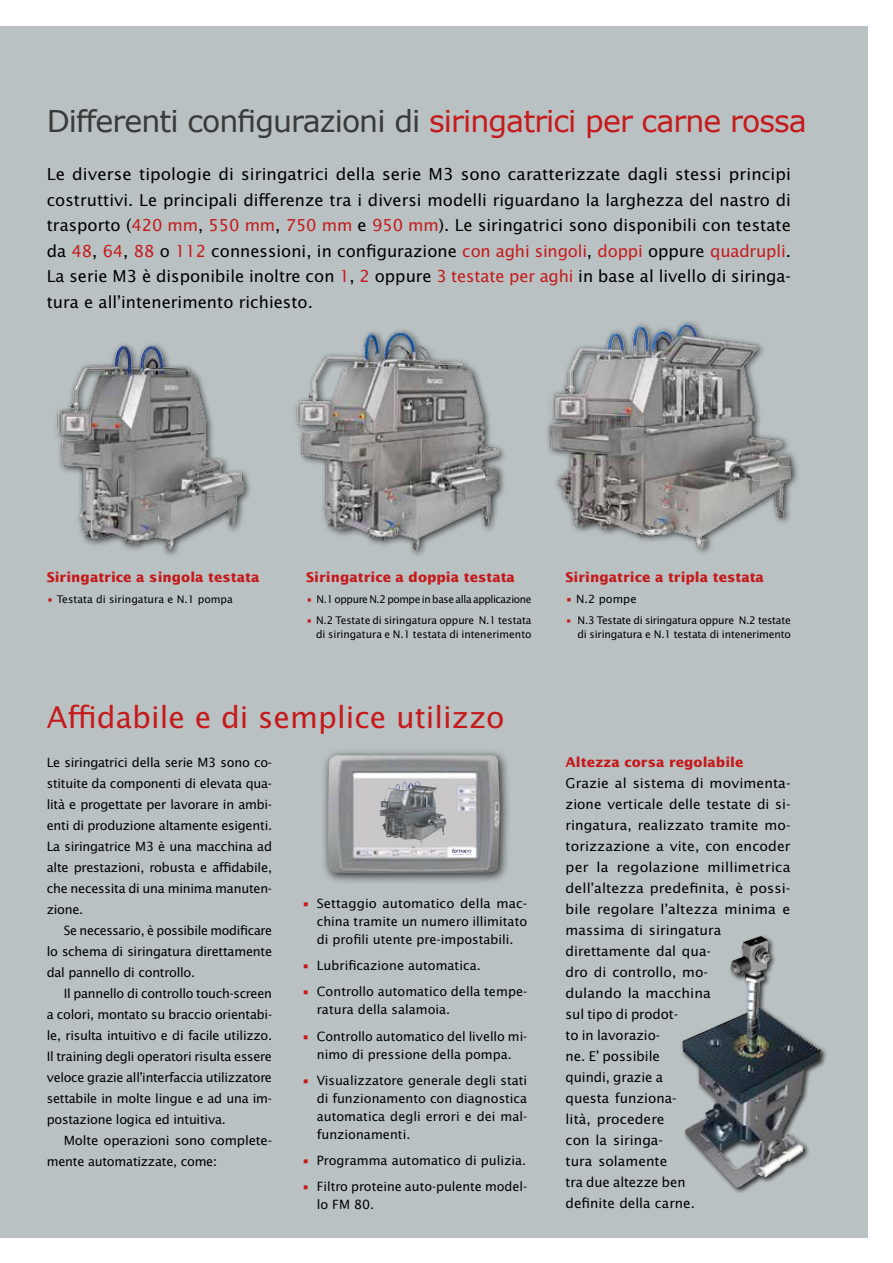
<style>
.page{position:relative;width:893px;height:1263px;background:#fff}
.page>*{position:absolute;margin:0;border:0;box-sizing:border-box;transform-origin:0 0}
.t1{font:30px "Verdana";letter-spacing:-.03em;color:#393a3a}
.t2{font:30px "Lucida Sans";color:#c51a1b}
.t3{font:16.5px/25.5px "Lucida Sans";color:#000;text-align:justify}
.t4{font:13.5px/21px "Lucida Sans";color:#000}
.t5{font:700 13.5px "Lucida Sans";color:#c51a1b}
.t6{font:12.75px/21px "Lucida Sans";letter-spacing:-.005em;color:#000;text-align:justify}
.t7{font:12.75px/21px "Lucida Sans";letter-spacing:-.005em;color:#000;scale:1.04 1}
.t8{font:11.25px "Lucida Sans";color:#000}
.t9{font:10.5px/13.5px "Lucida Sans";letter-spacing:-.02em;color:#000;text-align:right}
.t10{font:10.5px "Lucida Sans";letter-spacing:-.04em;color:#000}
.t11{font:10.5px "Lucida Sans";color:#000}
.s1{color:#c51a1b}
</style>
<div class="page">
<div style="left:0;top:26px;width:867px;height:1211px;background:#bac1c3"></div>
<div style="left:321px;top:748px;width:190px;height:136px;background:#000;opacity:.75"></div>
<img style="left:328px;top:755px;width:172px;height:118px">
<div style="left:447px;top:847px;width:28px;height:10px;background:#fff"></div>
<svg style="left:353px;top:772px;width:123px;height:5px"></svg>
<svg style="left:353px;top:777px;width:123px;height:78px"></svg>
<div style="left:680px;top:934px;width:147px;height:260px;background:#000;opacity:.75"></div>
<img style="left:682px;top:936px;width:139px;height:251px">
<img style="left:295px;top:332px;width:210px;height:220px">
<img style="left:56px;top:345px;width:194px;height:210px">
<div style="left:544px;top:319px;width:256px;height:237px;background:#000;opacity:.75"></div>
<img style="left:545px;top:323px;width:246px;height:233px">
<h1 class="t1" style="left:47px;top:100px;width:762px">Differenti configurazioni di <span class="s1">siringatrici per carne rossa</span></h1>
<p class="t3" style="left:47px;top:162px;width:746px">Le diverse tipologie di siringatrici della serie M3 sono caratterizzate dagli stessi principi costruttivi. Le principali differenze tra i diversi modelli riguardano la larghezza del nastro di trasporto (<span class="s1">420 mm</span>, <span class="s1">550 mm</span>, <span class="s1">750 mm</span> e <span class="s1">950 mm</span>). Le siringatrici sono disponibili con testate da <span class="s1">48</span>, <span class="s1">64</span>, <span class="s1">88</span> o <span class="s1">112</span> connessioni, in configurazione <span class="s1">con aghi singoli</span>, <span class="s1">doppi</span> oppure <span class="s1">quadrupli</span>.<br>La serie M3 è disponibile inoltre con <span class="s1">1</span>, <span class="s1">2</span> oppure <span class="s1">3 testate per aghi</span> in base al livello di siringa&shy;tura e all’intenerimento richiesto.</p>
<p class="t5" style="left:47px;top:570px;width:214px">Siringatrice a singola testata</p>
<p class="t11" style="left:47px;top:593px;width:188px"><span class="s1">•</span> Testata di siringatura e N.1 pompa</p>
<p class="t5" style="left:306px;top:570px;width:210px">Siringatrice a doppia testata</p>
<p class="t10" style="left:306px;top:593px;width:227px"><span class="s1">•</span> N.1 oppure N.2 pompe in base alla applicazione</p>
<p class="t9" style="left:306px;top:614px;width:227px"><span class="s1">•</span> N.2 Testate di siringatura oppure N.1 testata di siringatura e N.1 testata di intenerimento</p>
<h1 class="t2" style="left:47px;top:700px;width:459px">Affidabile e di semplice utilizzo</h1>
<p class="t6" style="left:47px;top:752px;width:227px">Le siringatrici della serie M3 sono co&shy;stituite da componenti di elevata qua&shy;lità e progettate per lavorare in ambi&shy;enti di produzione altamente esigenti.<br>La siringatrice M3 è una macchina ad alte prestazioni, robusta e affidabile, che necessita di una minima manuten&shy;zione.</p>
<p class="t6" style="left:47px;top:920px;width:227px;text-indent:17px">Se necessario, è possibile modificare lo schema di siringatura direttamente dal pannello di controllo.</p>
<p class="t6" style="left:47px;top:983px;width:227px;text-indent:17px">Il pannello di controllo touch-screen a colori, montato su braccio orientabi&shy;le, risulta intuitivo e di facile utilizzo.<br>Il training degli operatori risulta essere veloce grazie all’interfaccia utilizzatore settabile in molte lingue e ad una im&shy;postazione logica ed intuitiva.</p>
<p class="t7" style="left:47px;top:1130px;width:218px;text-indent:17px">Molte operazioni sono complete&shy;mente automatizzate, come:</p>
<p class="t6" style="left:317px;top:894px;width:212px;line-height:18px;text-indent:-15px"><span class="s1">•</span> Settaggio automatico della mac&shy;china tramite un numero illimitato di profili utente pre-impostabili.</p>
<p class="t6" style="left:302px;top:955px;width:180px"><span class="s1">•</span> Lubrificazione automatica.</p>
<p class="t6" style="left:317px;top:983px;width:212px;line-height:18px;text-indent:-15px"><span class="s1">•</span> Controllo automatico della tempe&shy;ratura della salamoia.</p>
<p class="t6" style="left:302px;top:1027px;width:227px;line-height:18px;text-align:center"><span class="s1">•</span> Controllo automatico del livello mi&shy;nimo di pressione della pompa.</p>
<p class="t6" style="left:317px;top:1071px;width:212px;line-height:18px;text-indent:-15px"><span class="s1">•</span> Visualizzatore generale degli stati di funzionamento con diagnostica automatica degli errori e dei mal&shy;funzionamenti.</p>
<p class="t6" style="left:302px;top:1150px;width:226px"><span class="s1">•</span> Programma automatico di pulizia.</p>
<p class="t6" style="left:317px;top:1178px;width:212px;line-height:18px;text-indent:-15px"><span class="s1">•</span> Filtro proteine auto-pulente model&shy;lo FM 80.</p>
<p class="t5" style="left:565px;top:570px;width:200px">Siringatrice a tripla testata</p>
<p class="t8" style="left:565px;top:593px;width:73px"><span class="s1">•</span> N.2 pompe</p>
<p class="t9" style="left:565px;top:614px;width:227px"><span class="s1">•</span> N.3 Testate di siringatura oppure N.2 testate di siringatura e N.1 testata di intenerimento</p>
<p class="t5" style="left:565px;top:755px;width:179px">Altezza corsa regolabile</p>
<p class="t4" style="left:565px;top:773px;width:227px">Grazie al sistema di movimenta&shy;zione verticale delle testate di si&shy;ringatura, realizzato tramite mo&shy;torizzazione a vite, con encoder per la regolazione millimetrica dell’altezza predefinita, è possi&shy;bile regolare l’altezza minima e massima di siringatura direttamente dal qua-<br>dro di controllo, mo-<br>dulando la macchina<br>sul tipo di prodot-<br>to in lavorazio-<br>ne. E’ possibile<br>quindi, grazie a<br>questa funziona-<br>lità, procedere<br>con la siringa-<br>tura solamente<br>tra due altezze ben<br>definite della carne.</p>
</div>
